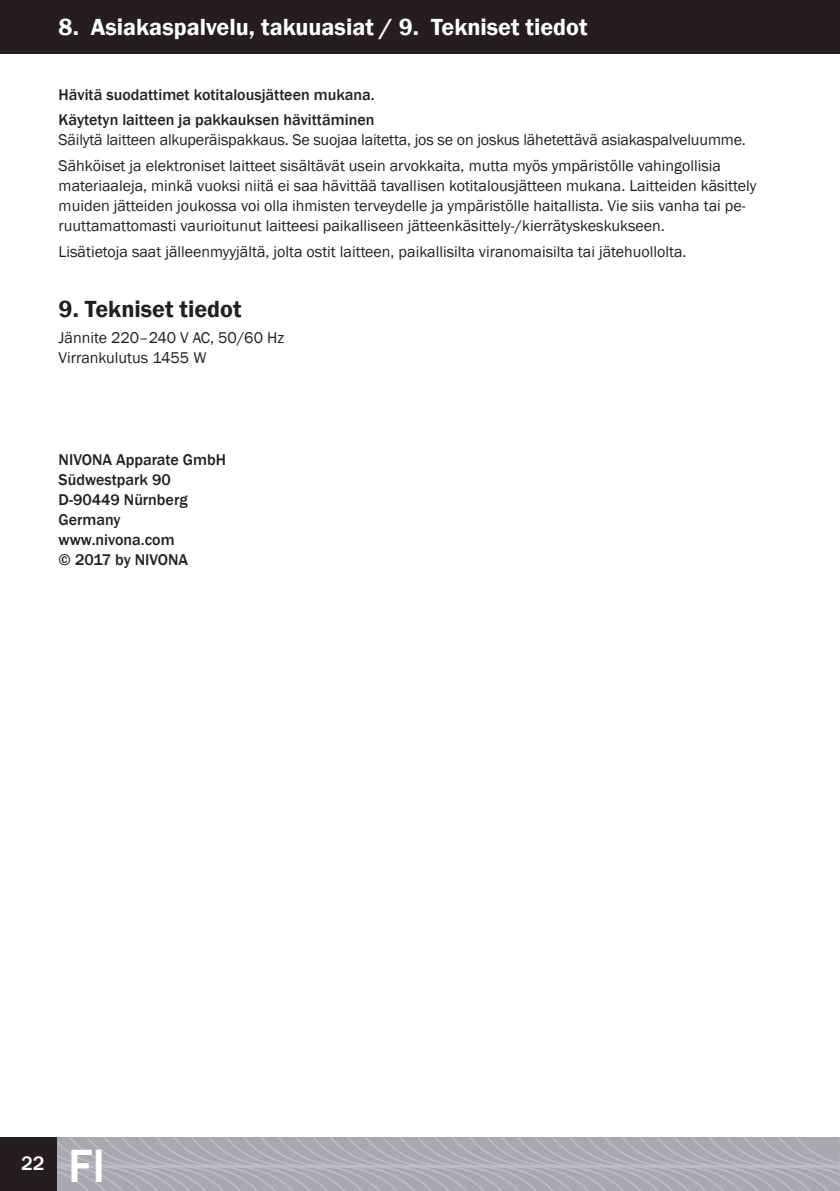
<style>
.page{position:relative;width:840px;height:1191px;background:#fff}
.page>*{position:absolute;margin:0;border:0;box-sizing:border-box;transform-origin:0 0}
.t1{font:500 48px "Franklin Gothic";color:#fff}
.t2{font:600 24px "Franklin Gothic";color:#fff}
.t3{font:600 24px "Franklin Gothic";color:#231f20}
.t4{font:500 20px "Franklin Gothic";color:#fff}
.t5{font:16px/20px "Franklin Gothic";color:#231f20}
.t6{font:500 16px/20px "Franklin Gothic";color:#231f20}
</style>
<div class="page">
<div style="left:0;top:0;width:839px;height:53px;background:#231f20"></div>
<svg style="left:57px;top:1137px;width:782px;height:54px;background:#acadb1"></svg>
<svg style="left:839px;top:1137px;width:1px;height:54px"></svg>
<div style="left:0;top:1137px;width:56px;height:54px;background:#231f20"></div>
<h2 class="t2" style="left:59px;top:13px;width:530px">8. Asiakaspalvelu, takuuasiat / 9. Tekniset tiedot</h2>
<p class="t6" style="left:59px;top:82px;width:317px;line-height:25.6px">Hävitä suodattimet kotitalousjätteen mukana.<br>Käytetyn laitteen ja pakkauksen hävittäminen</p>
<p class="t5" style="left:59px;top:128px;width:688px;line-height:25.6px">Säilytä laitteen alkuperäispakkaus. Se suojaa laitetta, jos se on joskus lähetettävä asiakaspalveluumme.<br>Sähköiset ja elektroniset laitteet sisältävät usein arvokkaita, mutta myös ympäristölle vahingollisia</p>
<p class="t5" style="left:59px;top:176px;width:699px">materiaaleja, minkä vuoksi niitä ei saa hävittää tavallisen kotitalousjätteen mukana. Laitteiden käsittely muiden jätteiden joukossa voi olla ihmisten terveydelle ja ympäristölle haitallista. Vie siis vanha tai pe&shy;ruuttamattomasti vaurioitunut laitteesi paikalliseen jätteenkäsittely-/kierrätyskeskukseen.</p>
<p class="t5" style="left:59px;top:242px;width:629px">Lisätietoja saat jälleenmyyjältä, jolta ostit laitteen, paikallisilta viranomaisilta tai jätehuollolta.</p>
<h2 class="t3" style="left:59px;top:294px;width:184px">9. Tekniset tiedot</h2>
<p class="t5" style="left:59px;top:328px;width:227px">Jännite 220–240 V AC, 50/60 Hz<br>Virrankulutus 1455 W</p>
<p class="t6" style="left:59px;top:450px;width:169px">NIVONA Apparate GmbH<br>Südwestpark 90<br>D-90449 Nürnberg<br>Germany www.nivona.com<br>© 2017 by NIVONA</p>
<p class="t4" style="left:21px;top:1151px;width:25px">22</p>
<h1 class="t1" style="left:68px;top:1136px;width:39px">FI</h1>
</div>
